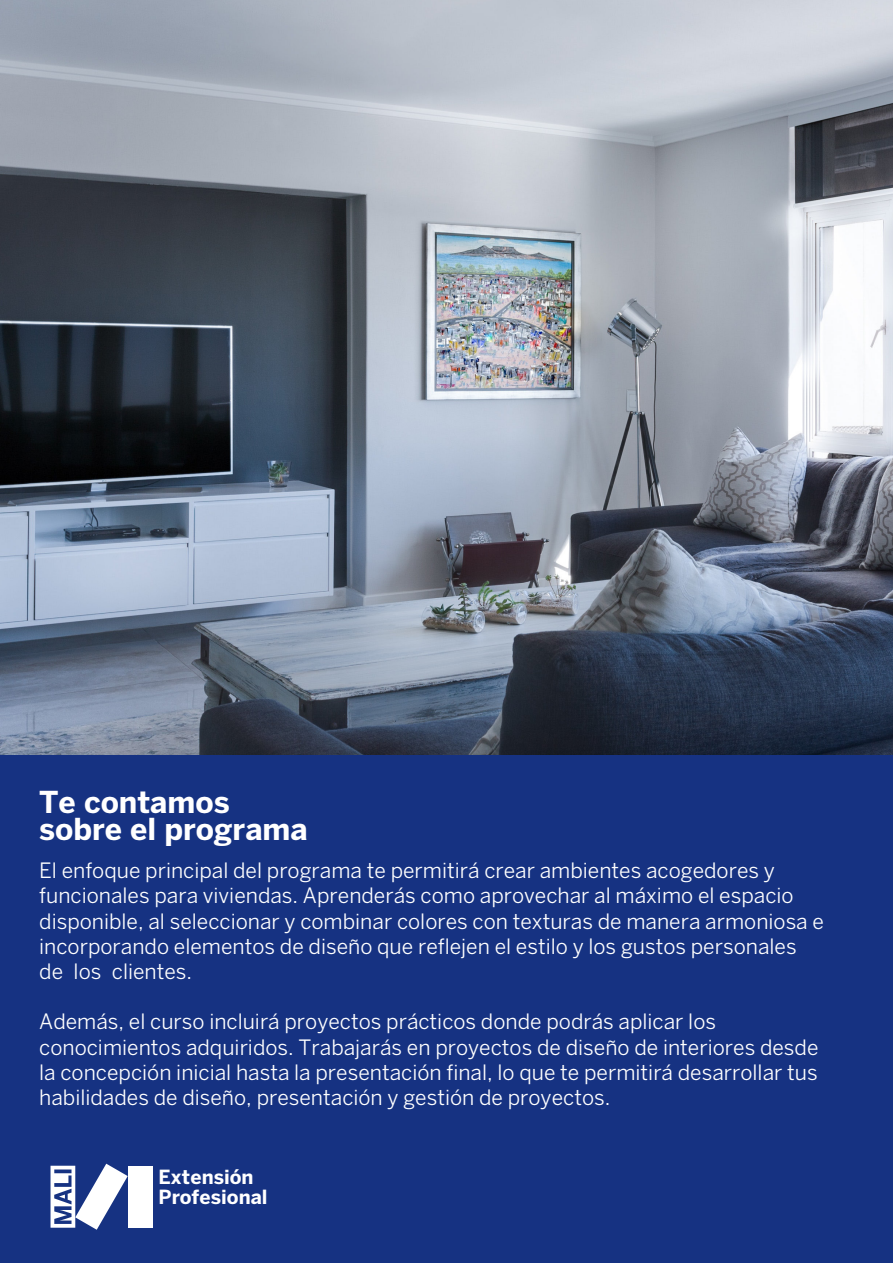
<style>
.page{position:relative;width:893px;height:1263px;background:#fff}
.page>*{position:absolute;margin:0;border:0;box-sizing:border-box;transform-origin:0 0}
.t1{font:700 30px/27px "Benton Sans FB";color:#fff}
.t2{font:21px/25.2px "Benton Sans FB";color:#fff}
.t3{font:700 19.35px/20.7px "Benton Sans FB";color:#fff}
</style>
<div class="page">
<img style="left:0;top:0;width:893px;height:755px">
<div style="left:0;top:1130px;width:893px;height:133px;background:#163282"></div>
<div style="left:128px;top:1166px;width:24px;height:62px;background:#fff"></div>
<svg style="left:51px;top:1164px;width:77px;height:66px"></svg>
<div style="left:0;top:755px;width:893px;height:375px;background:#163282"></div>
<h1 class="t1" style="left:39px;top:788px;width:270px">Te contamos sobre el programa</h1>
<p class="t2" style="left:39px;top:858px;width:786px">El enfoque principal del programa te permitirá crear ambientes acogedores y funcionales para viviendas. Aprenderás como aprovechar al máximo el espacio disponible, al seleccionar y combinar colores con texturas de manera armoniosa e incorporando elementos de diseño que reflejen el estilo y los gustos personales de los clientes.</p>
<p class="t2" style="left:39px;top:1009px;width:781px">Además, el curso incluirá proyectos prácticos donde podrás aplicar los conocimientos adquiridos. Trabajarás en proyectos de diseño de interiores desde la concepción inicial hasta la presentación final, lo que te permitirá desarrollar tus habilidades de diseño, presentación y gestión de proyectos.</p>
<p class="t3" style="left:159px;top:1166px;width:111px">Extensión<br>Profesional</p>
</div>
